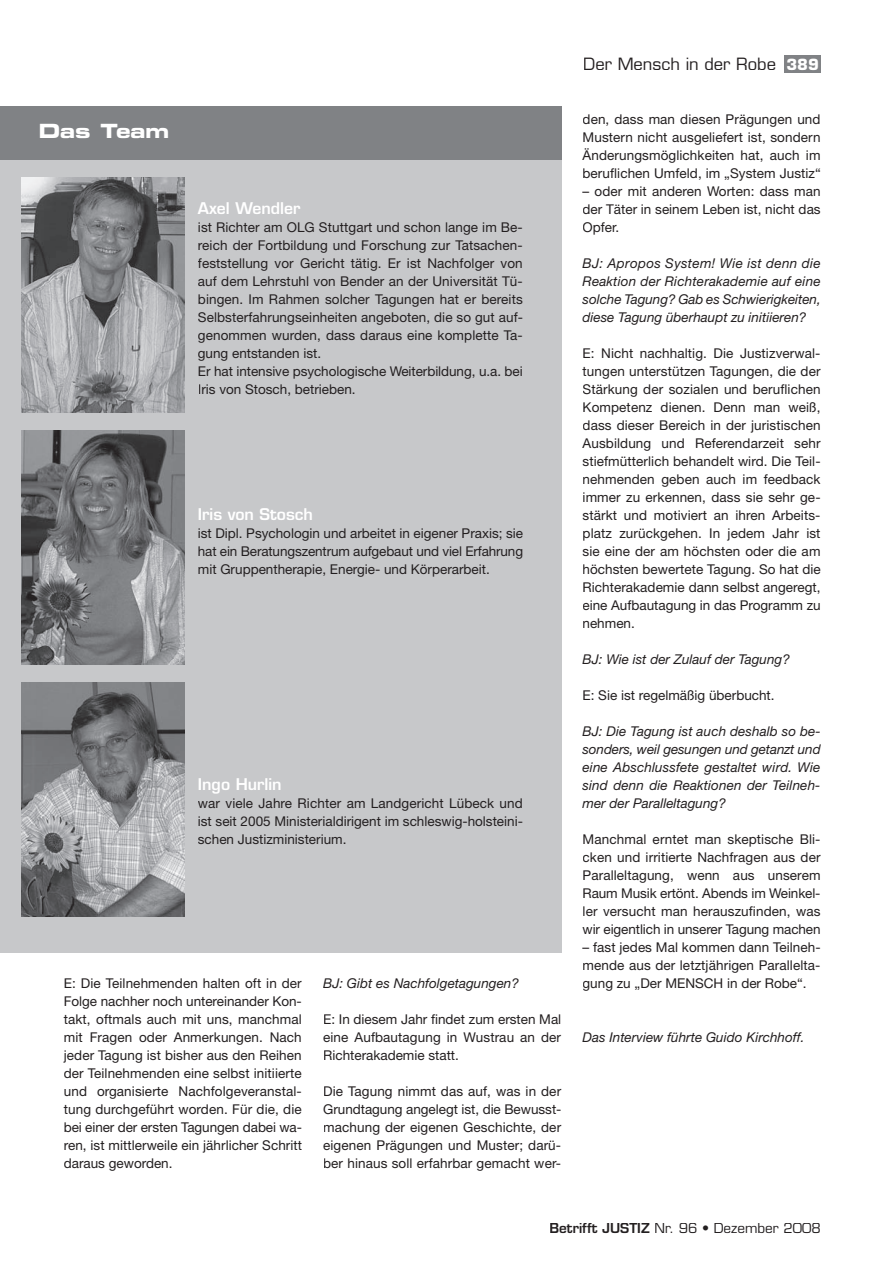
<style>
.page{position:relative;width:893px;height:1263px;background:#fff}
.page>*{position:absolute;margin:0;border:0;box-sizing:border-box;transform-origin:0 0}
.t1{font:19.65px "Eurostile Bold Extended Two";color:#fff}
.t2{font:16.5px "Eurostile";color:#231f20}
.t3{font:600 15.75px "Eurostile";color:#fff}
.t4{font:700 15px "Eurostile";color:#fff}
.t5{font:13.5px/18px "Helvetica Neue";letter-spacing:.005em;color:#231f20;text-align:justify}
.t6{font:italic 13.5px/18px "Helvetica Neue";color:#231f20;text-align:justify}
.t7{font:13.5px "Eurostile";color:#231f20}
.s1{font-weight:600}
</style>
<div class="page">
<div style="left:0;top:160px;width:561px;height:792px;background:#c7c8ca"></div>
<div style="left:0;top:106px;width:561px;height:54px;background:#808285"></div>
<img style="left:21px;top:178px;width:164px;height:234px">
<img style="left:21px;top:430px;width:164px;height:235px">
<img style="left:21px;top:682px;width:164px;height:235px">
<div style="left:784px;top:55px;width:37px;height:17px;background:#808285"></div>
<h1 class="t1" style="left:38px;top:117px;width:132px">Das Team</h1>
<p class="t3" style="left:198px;top:199px;width:104px">Axel Wendler</p>
<p class="t5" style="left:198px;top:218px;width:327px;text-align:left">ist Richter am OLG Stuttgart und schon lange im Be&shy;reich der Fortbildung und Forschung zur Tatsachen&shy;feststellung vor Gericht tätig. Er ist Nachfolger von auf dem Lehrstuhl von Bender an der Universität Tü&shy;bingen. Im Rahmen solcher Tagungen hat er bereits Selbsterfahrungseinheiten angeboten, die so gut auf&shy;genommen wurden, dass daraus eine komplette Ta&shy;gung entstanden ist.<br>Er hat intensive psychologische Weiterbildung, u.a. bei Iris von Stosch, betrieben.</p>
<p class="t3" style="left:198px;top:505px;width:116px">Iris von Stosch</p>
<p class="t5" style="left:198px;top:524px;width:327px">ist Dipl. Psychologin und arbeitet in eigener Praxis; sie hat ein Beratungszentrum aufgebaut und viel Erfahrung mit Gruppentherapie, Energie- und Körperarbeit.</p>
<p class="t3" style="left:198px;top:775px;width:85px">Ingo Hurlin</p>
<p class="t5" style="left:198px;top:794px;width:327px">war viele Jahre Richter am Landgericht Lübeck und ist seit 2005 Ministerialdirigent im schleswig-holsteini&shy;schen Justizministerium.</p>
<p class="t5" style="left:64px;top:974px;width:240px">E: Die Teilnehmenden halten oft in der Folge nachher noch untereinander Kon&shy;takt, oftmals auch mit uns, manchmal mit Fragen oder Anmerkungen. Nach jeder Tagung ist bisher aus den Reihen der Teilnehmenden eine selbst initiierte und organisierte Nachfolgeveranstal&shy;tung durchgeführt worden. Für die, die bei einer der ersten Tagungen dabei wa&shy;ren, ist mittlerweile ein jährlicher Schritt daraus geworden.</p>
<p class="t6" style="left:323px;top:974px;width:197px">BJ: Gibt es Nachfolgetagungen?</p>
<p class="t5" style="left:323px;top:1010px;width:240px">E: In diesem Jahr findet zum ersten Mal eine Aufbautagung in Wustrau an der Richterakademie statt.</p>
<p class="t5" style="left:323px;top:1082px;width:240px">Die Tagung nimmt das auf, was in der Grundtagung angelegt ist, die Bewusst&shy;machung der eigenen Geschichte, der eigenen Prägungen und Muster; darü&shy;ber hinaus soll erfahrbar gemacht wer-</p>
<p class="t2" style="left:583px;top:54px;width:194px">Der Mensch in der Robe</p>
<p class="t4" style="left:786px;top:55px;width:34px">389</p>
<p class="t5" style="left:583px;top:110px;width:240px">den, dass man diesen Prägungen und Mustern nicht ausgeliefert ist, sondern Änderungsmöglichkeiten hat, auch im beruflichen Umfeld, im „System Justiz“</p>
<p class="t5" style="left:583px;top:182px;width:240px">– oder mit anderen Worten: dass man der Täter in seinem Leben ist, nicht das Opfer.</p>
<p class="t6" style="left:583px;top:254px;width:240px">BJ: Apropos System! Wie ist denn die Reaktion der Richterakademie auf eine solche Tagung? Gab es Schwierigkeiten, diese Tagung überhaupt zu initiieren?</p>
<p class="t5" style="left:583px;top:344px;width:240px">E: Nicht nachhaltig. Die Justizverwal&shy;tungen unterstützen Tagungen, die der Stärkung der sozialen und beruflichen Kompetenz dienen. Denn man weiß, dass dieser Bereich in der juristischen Ausbildung und Referendarzeit sehr stiefmütterlich behandelt wird. Die Teil&shy;nehmenden geben auch im feedback immer zu erkennen, dass sie sehr ge&shy;stärkt und motiviert an ihren Arbeits&shy;platz zurückgehen. In jedem Jahr ist sie eine der am höchsten oder die am höchsten bewertete Tagung. So hat die Richterakademie dann selbst angeregt, eine Aufbautagung in das Programm zu nehmen.</p>
<p class="t6" style="left:583px;top:650px;width:209px">BJ: Wie ist der Zulauf der Tagung?</p>
<p class="t5" style="left:583px;top:686px;width:194px">E: Sie ist regelmäßig überbucht.</p>
<p class="t6" style="left:583px;top:722px;width:240px">BJ: Die Tagung ist auch deshalb so be&shy;sonders, weil gesungen und getanzt und eine Abschlussfete gestaltet wird. Wie sind denn die Reaktionen der Teilneh&shy;mer der Paralleltagung?</p>
<p class="t5" style="left:583px;top:830px;width:240px">Manchmal erntet man skeptische Bli&shy;cken und irritierte Nachfragen aus der Paralleltagung, wenn aus unserem Raum Musik ertönt. Abends im Weinkel&shy;ler versucht man herauszufinden, was wir eigentlich in unserer Tagung machen</p>
<p class="t5" style="left:583px;top:938px;width:240px">– fast jedes Mal kommen dann Teilneh&shy;mende aus der letztjährigen Parallelta&shy;gung zu „Der MENSCH in der Robe“.</p>
<p class="t6" style="left:583px;top:1028px;width:224px">Das Interview führte Guido Kirchhoff.</p>
<p class="t7" style="left:550px;top:1220px;width:273px"><span class="s1">Betrifft JUSTIZ</span> Nr. 96 • Dezember 2008</p>
</div>
